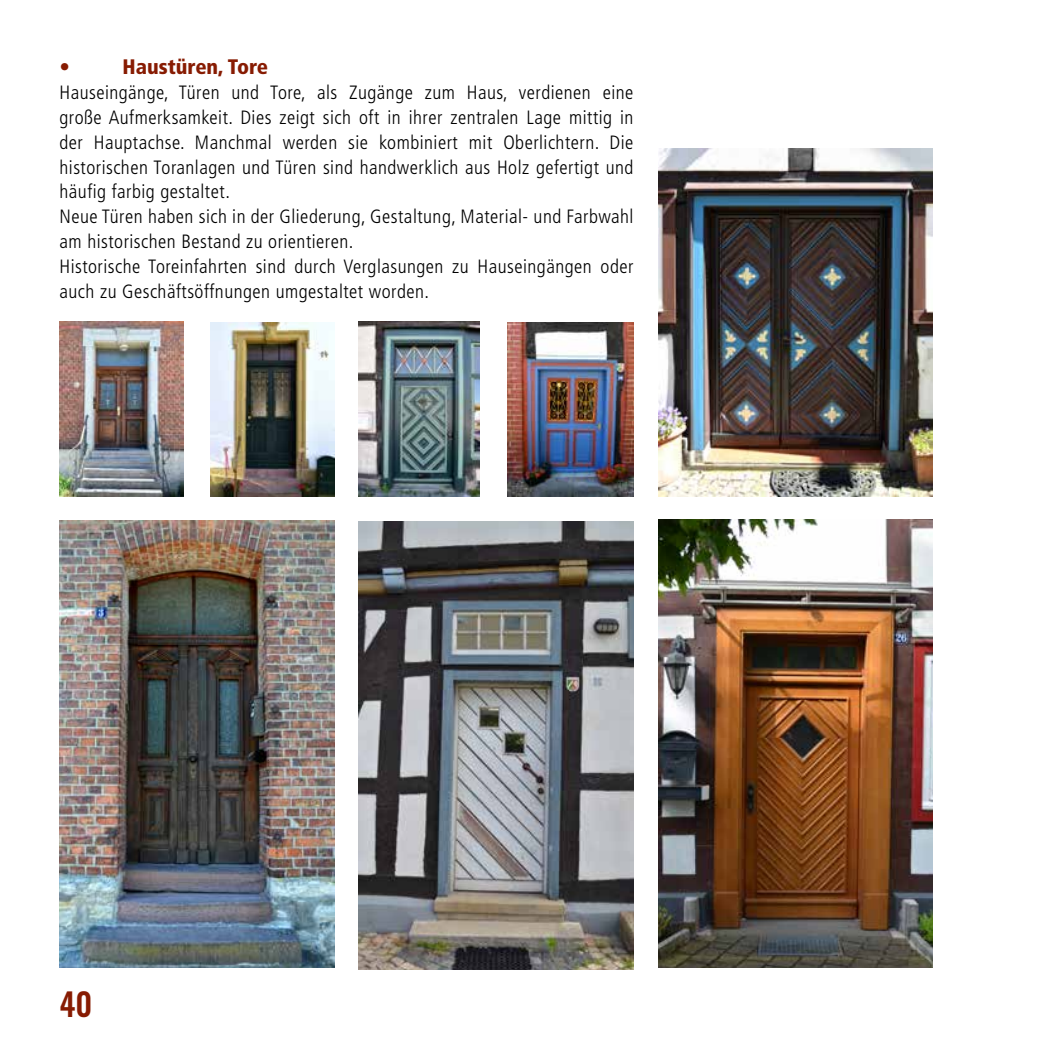
<style>
.page{position:relative;width:1042px;height:1042px;background:#fff}
.page>*{position:absolute;margin:0;border:0;box-sizing:border-box;transform-origin:0 0}
.t1{font:500 31.5px "Oswald";color:#871b02}
.t2{font:900 condensed 21px "Frutiger LT Std";color:#871b02}
.t3{font:300 condensed 19.25px/24.8px "Frutiger LT Std";letter-spacing:.025em;color:#000}
</style>
<div class="page">
<img style="left:60px;top:321px;width:124px;height:175px">
<img style="left:210px;top:322px;width:124px;height:174px">
<img style="left:60px;top:521px;width:274px;height:446px">
<img style="left:359px;top:321px;width:121px;height:175px">
<img style="left:359px;top:521px;width:274px;height:448px">
<img style="left:658px;top:519px;width:275px;height:448px">
<img style="left:507px;top:322px;width:126px;height:174px">
<img style="left:658px;top:149px;width:275px;height:347px">
<p class="t2" style="left:60px;top:54px;width:12px">•</p>
<p class="t2" style="left:123px;top:54px;width:147px">Haustüren, Tore</p>
<p class="t3" style="left:60px;top:80px;width:575px">Hauseingänge, Türen und Tore, als Zugänge zum Haus, verdienen eine große Aufmerksamkeit. Dies zeigt sich oft in ihrer zentralen Lage mittig in der Hauptachse. Manchmal werden sie kombiniert mit Oberlichtern. Die historischen Toranlagen und Türen sind handwerklich aus Holz gefertigt und häufig farbig gestaltet.<br>Neue Türen haben sich in der Gliederung, Gestaltung, Material- und Farbwahl am historischen Bestand zu orientieren.<br>Historische Toreinfahrten sind durch Verglasungen zu Hauseingängen oder auch zu Geschäftsöffnungen umgestaltet worden.</p>
<h1 class="t1" style="left:60px;top:988px;width:34px">40</h1>
</div>
